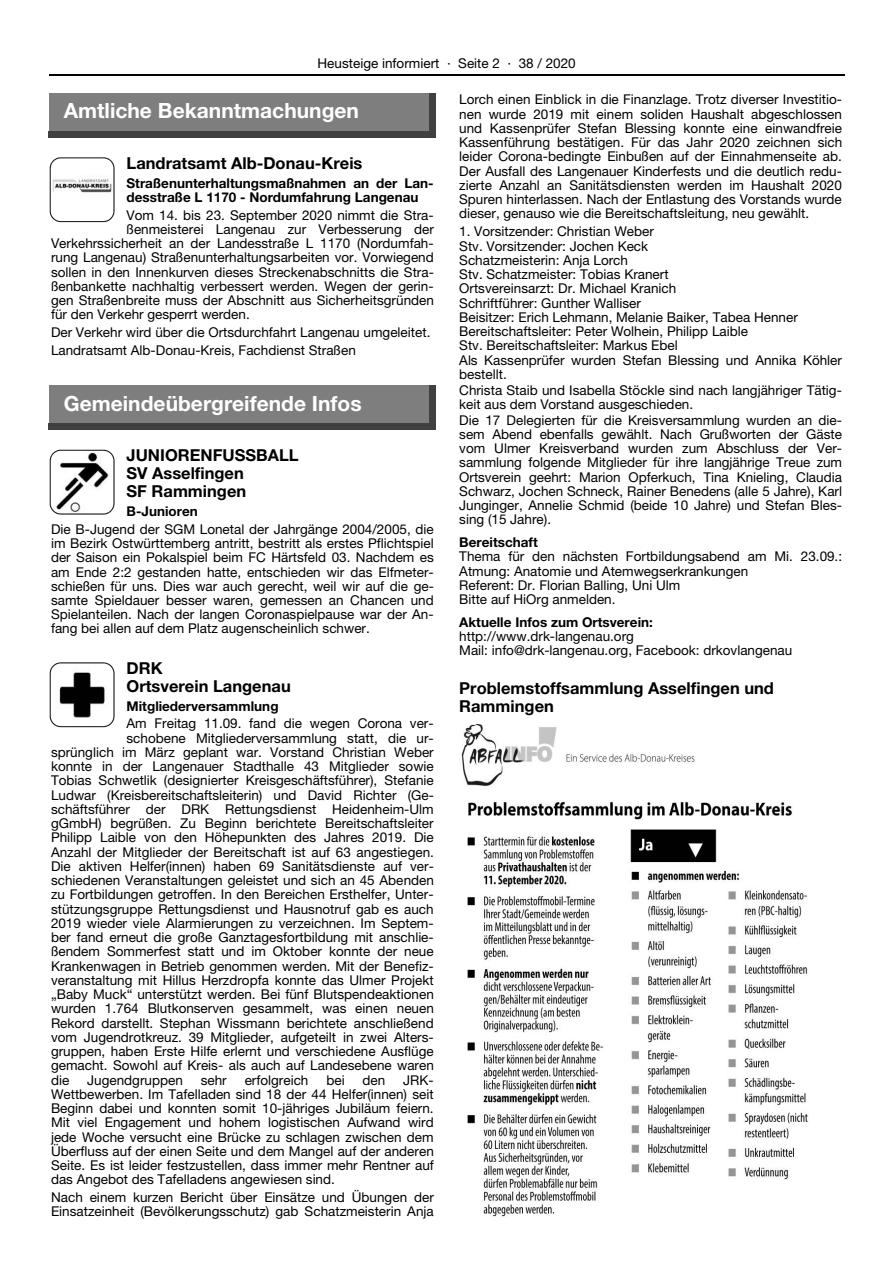
<style>
.page{position:relative;width:893px;height:1263px;background:#fff}
.page>*{position:absolute;margin:0;border:0;box-sizing:border-box;transform-origin:0 0}
.t1{font:700 21px "Helvetica Neue LT Pro";color:#fff}
.t2{font:700 16.5px/18px "Helvetica Neue LT Pro";color:#000}
.t3{font:13.5px/14.2px "Helvetica Neue LT Pro";color:#000}
.t4{font:700 13.5px/14.2px "Helvetica Neue LT Pro";color:#000}
</style>
<div class="page">
<hr style="left:49px;top:74px;width:795px;height:1px;background:#000">
<div style="left:49px;top:93px;width:380px;height:38px;background:#7e7e7e"></div>
<div style="left:49px;top:131px;width:387px;height:6px;background:#404040"></div>
<div style="left:429px;top:93px;width:7px;height:44px;background:#404040"></div>
<div style="left:49px;top:386px;width:380px;height:37px;background:#7e7e7e"></div>
<div style="left:49px;top:423px;width:387px;height:7px;background:#404040"></div>
<div style="left:429px;top:386px;width:7px;height:44px;background:#404040"></div>
<img style="left:461px;top:724px;width:234px;height:62px">
<img style="left:467px;top:801px;width:341px;height:416px">
<svg style="left:50px;top:157px;width:65px;height:65px"></svg>
<svg style="left:50px;top:662px;width:65px;height:65px"></svg>
<svg style="left:50px;top:450px;width:65px;height:65px"></svg>
<p class="t3" style="left:318px;top:58px;width:260px">Heusteige informiert · Seite 2 · 38 / 2020</p>
<h1 class="t1" style="left:64px;top:103px;width:297px">Amtliche Bekanntmachungen</h1>
<p class="t2" style="left:127px;top:156px;width:237px">Landratsamt Alb-Donau-Kreis</p>
<p class="t4" style="left:127px;top:177px;width:309px">Straßenunterhaltungsmaßnahmen an der Lan&shy;desstraße L 1170 - Nordumfahrung Langenau</p>
<p class="t3" style="left:127px;top:209px;width:309px">Vom 14. bis 23. September 2020 nimmt die Stra-</p>
<p class="t3" style="left:127px;top:223px;width:309px">ßenmeisterei Langenau zur Verbesserung der</p>
<p class="t3" style="left:51px;top:238px;width:384px">Verkehrssicherheit an der Landesstraße L 1170 (Nordumfah-</p>
<p class="t3" style="left:51px;top:252px;width:384px">rung Langenau) Straßenunterhaltungsarbeiten vor. Vorwiegend</p>
<p class="t3" style="left:51px;top:266px;width:384px">sollen in den Innenkurven dieses Streckenabschnitts die Stra-</p>
<p class="t3" style="left:51px;top:280px;width:384px">ßenbankette nachhaltig verbessert werden. Wegen der gerin-</p>
<p class="t3" style="left:51px;top:295px;width:384px">gen Straßenbreite muss der Abschnitt aus Sicherheitsgründen</p>
<p class="t3" style="left:51px;top:309px;width:200px">für den Verkehr gesperrt werden.</p>
<p class="t3" style="left:51px;top:325px;width:381px;line-height:17.9px">Der Verkehr wird über die Ortsdurchfahrt Langenau umgeleitet.<br>Landratsamt Alb-Donau-Kreis, Fachdienst Straßen</p>
<h1 class="t1" style="left:64px;top:396px;width:299px">Gemeindeübergreifende Infos</h1>
<p class="t2" style="left:127px;top:448px;width:174px">JUNIORENFUSSBALL<br>SV Asselfingen<br>SF Rammingen</p>
<p class="t4" style="left:127px;top:505px;width:73px">B-Junioren</p>
<p class="t3" style="left:51px;top:523px;width:384px;text-align:justify">Die B-Jugend der SGM Lonetal der Jahrgänge 2004/2005, die im Bezirk Ostwürttemberg antritt, bestritt als erstes Pflichtspiel der Saison ein Pokalspiel beim FC Härtsfeld 03. Nachdem es am Ende 2:2 gestanden hatte, entschieden wir das Elfmeter&shy;schießen für uns. Dies war auch gerecht, weil wir auf die ge&shy;samte Spieldauer besser waren, gemessen an Chancen und Spielanteilen. Nach der langen Coronaspielpause war der An&shy;fang bei allen auf dem Platz augenscheinlich schwer.</p>
<p class="t2" style="left:127px;top:661px;width:166px">DRK<br>Ortsverein Langenau</p>
<p class="t4" style="left:127px;top:700px;width:153px">Mitgliederversammlung</p>
<p class="t3" style="left:127px;top:718px;width:309px">Am Freitag 11.09. fand die wegen Corona ver-</p>
<p class="t3" style="left:127px;top:732px;width:309px">schobene Mitgliederversammlung statt, die ur-</p>
<p class="t3" style="left:51px;top:746px;width:384px">sprünglich im März geplant war. Vorstand Christian Weber</p>
<p class="t3" style="left:51px;top:761px;width:384px">konnte in der Langenauer Stadthalle 43 Mitglieder sowie</p>
<p class="t3" style="left:51px;top:775px;width:384px">Tobias Schwetlik (designierter Kreisgeschäftsführer), Stefanie</p>
<p class="t3" style="left:51px;top:789px;width:384px">Ludwar (Kreisbereitschaftsleiterin) und David Richter (Ge-</p>
<p class="t3" style="left:51px;top:803px;width:384px">schäftsführer der DRK Rettungsdienst Heidenheim-Ulm</p>
<p class="t3" style="left:51px;top:818px;width:384px">gGmbH) begrüßen. Zu Beginn berichtete Bereitschaftsleiter</p>
<p class="t3" style="left:51px;top:832px;width:384px">Philipp Laible von den Höhepunkten des Jahres 2019. Die</p>
<p class="t3" style="left:51px;top:846px;width:384px">Anzahl der Mitglieder der Bereitschaft ist auf 63 angestiegen.</p>
<p class="t3" style="left:51px;top:860px;width:384px">Die aktiven Helfer(innen) haben 69 Sanitätsdienste auf ver-</p>
<p class="t3" style="left:51px;top:875px;width:384px">schiedenen Veranstaltungen geleistet und sich an 45 Abenden</p>
<p class="t3" style="left:51px;top:889px;width:384px">zu Fortbildungen getroffen. In den Bereichen Ersthelfer, Unter-</p>
<p class="t3" style="left:51px;top:903px;width:384px">stützungsgruppe Rettungsdienst und Hausnotruf gab es auch</p>
<p class="t3" style="left:51px;top:917px;width:384px">2019 wieder viele Alarmierungen zu verzeichnen. Im Septem-</p>
<p class="t3" style="left:51px;top:932px;width:384px">ber fand erneut die große Ganztagesfortbildung mit anschlie-</p>
<p class="t3" style="left:51px;top:946px;width:384px">ßendem Sommerfest statt und im Oktober konnte der neue</p>
<p class="t3" style="left:51px;top:960px;width:384px">Krankenwagen in Betrieb genommen werden. Mit der Benefiz-</p>
<p class="t3" style="left:51px;top:974px;width:384px">veranstaltung mit Hillus Herzdropfa konnte das Ulmer Projekt</p>
<p class="t3" style="left:51px;top:989px;width:384px">„Baby Muck“ unterstützt werden. Bei fünf Blutspendeaktionen</p>
<p class="t3" style="left:51px;top:1003px;width:384px">wurden 1.764 Blutkonserven gesammelt, was einen neuen</p>
<p class="t3" style="left:51px;top:1017px;width:384px">Rekord darstellt. Stephan Wissmann berichtete anschließend</p>
<p class="t3" style="left:51px;top:1031px;width:384px">vom Jugendrotkreuz. 39 Mitglieder, aufgeteilt in zwei Alters-</p>
<p class="t3" style="left:51px;top:1046px;width:384px">gruppen, haben Erste Hilfe erlernt und verschiedene Ausflüge</p>
<p class="t3" style="left:51px;top:1060px;width:384px">gemacht. Sowohl auf Kreis- als auch auf Landesebene waren</p>
<p class="t3" style="left:51px;top:1074px;width:20px">die</p>
<p class="t3" style="left:87px;top:1074px;width:97px">Jugendgruppen</p>
<p class="t3" style="left:201px;top:1074px;width:28px">sehr</p>
<p class="t3" style="left:245px;top:1074px;width:65px">erfolgreich</p>
<p class="t3" style="left:326px;top:1074px;width:20px">bei</p>
<p class="t3" style="left:363px;top:1074px;width:24px">den</p>
<p class="t3" style="left:459px;top:94px;width:384px;text-align:justify">Lorch einen Einblick in die Finanzlage. Trotz diverser Investitio&shy;nen wurde 2019 mit einem soliden Haushalt abgeschlossen und Kassenprüfer Stefan Blessing konnte eine einwandfreie Kassenführung bestätigen. Für das Jahr 2020 zeichnen sich leider Corona-bedingte Einbußen auf der Einnahmenseite ab.<br>Der Ausfall des Langenauer Kinderfests und die deutlich redu&shy;zierte Anzahl an Sanitätsdiensten werden im Haushalt 2020<br>Spuren hinterlassen. Nach der Entlastung des Vorstands wurde dieser, genauso wie die Bereitschaftsleitung, neu gewählt.</p>
<p class="t3" style="left:459px;top:226px;width:384px">1. Vorsitzender: Christian Weber<br>Stv. Vorsitzender: Jochen Keck<br>Schatzmeisterin: Anja Lorch<br>Stv. Schatzmeister: Tobias Kranert<br>Ortsvereinsarzt: Dr. Michael Kranich<br>Schriftführer: Gunther Walliser<br>Beisitzer: Erich Lehmann, Melanie Baiker, Tabea Henner Bereitschaftsleiter: Peter Wolhein, Philipp Laible<br>Stv. Bereitschaftsleiter: Markus Ebel<br>Als Kassenprüfer wurden Stefan Blessing und Annika Köhler bestellt.</p>
<p class="t3" style="left:459px;top:384px;width:384px">Christa Staib und Isabella Stöckle sind nach langjähriger Tätig&shy;keit aus dem Vorstand ausgeschieden.</p>
<p class="t3" style="left:459px;top:414px;width:384px;text-align:justify">Die 17 Delegierten für die Kreisversammlung wurden an die&shy;sem Abend ebenfalls gewählt. Nach Grußworten der Gäste vom Ulmer Kreisverband wurden zum Abschluss der Ver&shy;sammlung folgende Mitglieder für ihre langjährige Treue zum Ortsverein geehrt: Marion Opferkuch, Tina Knieling, Claudia Schwarz, Jochen Schneck, Rainer Benedens (alle 5 Jahre), Karl Junginger, Annelie Schmid (beide 10 Jahre) und Stefan Bles&shy;sing (15 Jahre).</p>
<p class="t4" style="left:459px;top:536px;width:80px">Bereitschaft</p>
<p class="t3" style="left:459px;top:551px;width:384px">Thema für den nächsten Fortbildungsabend am Mi. 23.09.:<br>Atmung: Anatomie und Atemwegserkrankungen<br>Referent: Dr. Florian Balling, Uni Ulm<br>Bitte auf HiOrg anmelden.</p>
<p class="t4" style="left:459px;top:616px;width:195px">Aktuelle Infos zum Ortsverein:</p>
<p class="t3" style="left:459px;top:631px;width:335px">http://www.drk-langenau.org<br>Mail: info@drk-langenau.org, Facebook: drkovlangenau</p>
<p class="t2" style="left:459px;top:681px;width:316px">Problemstoffsammlung Asselfingen und<br>Rammingen</p>
<p class="t3" style="left:51px;top:1074px;width:384px;text-align:justify;text-indent:352px">JRK-Wettbewerben. Im Tafelladen sind 18 der 44 Helfer(innen) seit Beginn dabei und konnten somit 10-jähriges Jubiläum feiern.<br>Mit viel Engagement und hohem logistischen Aufwand wird jede Woche versucht eine Brücke zu schlagen zwischen dem Überfluss auf der einen Seite und dem Mangel auf der anderen Seite. Es ist leider festzustellen, dass immer mehr Rentner auf das Angebot des Tafelladens angewiesen sind.</p>
<p class="t3" style="left:51px;top:1192px;width:384px">Nach einem kurzen Bericht über Einsätze und Übungen der<br>Einsatzeinheit (Bevölkerungsschutz) gab Schatzmeisterin Anja</p>
</div>
